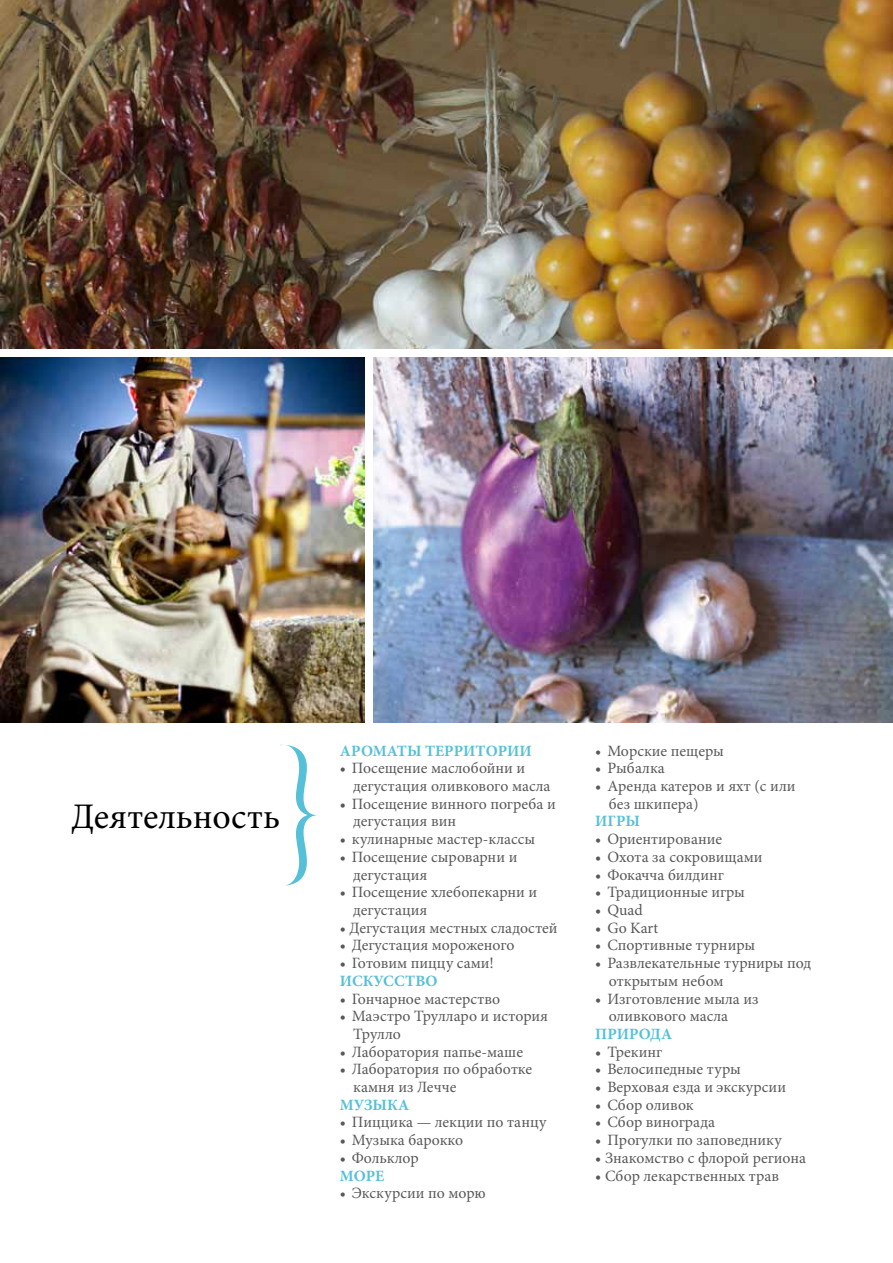
<style>
.page{position:relative;width:893px;height:1263px;background:#fff}
.page>*{position:absolute;margin:0;border:0;box-sizing:border-box;transform-origin:0 0}
.t1{font:36px "Minion Pro";color:#000}
.t2{font:15.75px/17.7px "Minion Pro";color:#58585a}
.t3{font:700 15.75px "Minion Pro";color:#56c0d9}
</style>
<div class="page">
<img style="left:0;top:0;width:893px;height:349px">
<img style="left:373px;top:357px;width:520px;height:366px">
<img style="left:0;top:357px;width:365px;height:366px">
<svg style="left:280px;top:745px;width:36px;height:141px"></svg>
<h1 class="t1" style="left:71px;top:793px;width:210px">Деятельность</h1>
<p class="t3" style="left:340px;top:739px;width:193px">АРОМАТЫ ТЕРРИТОРИИ</p>
<p class="t2" style="left:353px;top:759px;width:199px;text-indent:-13px">• Посещение маслобойни и дегустация оливкового масла</p>
<p class="t2" style="left:353px;top:795px;width:204px;text-indent:-13px">• Посещение винного погреба и дегустация вин</p>
<p class="t2" style="left:340px;top:830px;width:197px">• кулинарные мастер-классы</p>
<p class="t2" style="left:353px;top:848px;width:166px;text-indent:-13px">• Посещение сыроварни и дегустация</p>
<p class="t2" style="left:353px;top:883px;width:185px;text-indent:-13px">• Посещение хлебопекарни и дегустация</p>
<p class="t2" style="left:340px;top:919px;width:219px">• Дегустация местных сладостей</p>
<p class="t2" style="left:340px;top:936px;width:176px">• Дегустация мороженого</p>
<p class="t2" style="left:340px;top:954px;width:156px">• Готовим пиццу сами!</p>
<p class="t3" style="left:340px;top:970px;width:99px">ИСКУССТВО</p>
<p class="t2" style="left:340px;top:990px;width:162px">• Гончарное мастерство</p>
<p class="t2" style="left:353px;top:1007px;width:196px;text-indent:-13px">• Маэстро Трулларо и история<br>Трулло</p>
<p class="t2" style="left:340px;top:1043px;width:185px">• Лаборатория папье-маше</p>
<p class="t2" style="left:353px;top:1060px;width:181px;text-indent:-13px">• Лаборатория по обработке камня из Лечче</p>
<p class="t3" style="left:340px;top:1093px;width:71px">МУЗЫКА</p>
<p class="t2" style="left:340px;top:1114px;width:208px">• Пиццика — лекции по танцу</p>
<p class="t2" style="left:340px;top:1131px;width:125px">• Музыка барокко</p>
<p class="t2" style="left:340px;top:1149px;width:81px">• Фольклор</p>
<p class="t3" style="left:340px;top:1164px;width:46px">МОРЕ</p>
<p class="t2" style="left:340px;top:1184px;width:147px">• Экскурсии по морю</p>
<p class="t2" style="left:595px;top:742px;width:130px">• Морские пещеры</p>
<p class="t2" style="left:595px;top:759px;width:71px">• Рыбалка</p>
<p class="t2" style="left:609px;top:777px;width:188px;text-indent:-13px">• Аренда катеров и яхт (с или без шкипера)</p>
<p class="t3" style="left:595px;top:810px;width:46px">ИГРЫ</p>
<p class="t2" style="left:595px;top:830px;width:128px">• Ориентирование</p>
<p class="t2" style="left:595px;top:848px;width:169px">• Охота за сокровищами</p>
<p class="t2" style="left:595px;top:866px;width:130px">• Фокачча билдинг</p>
<p class="t2" style="left:595px;top:883px;width:151px">• Традиционные игры</p>
<p class="t2" style="left:595px;top:901px;width:49px">• Quad</p>
<p class="t2" style="left:595px;top:919px;width:64px">• Go Kart</p>
<p class="t2" style="left:595px;top:936px;width:161px">• Спортивные турниры</p>
<p class="t2" style="left:609px;top:954px;width:204px;text-indent:-13px">• Развлекательные турниры под открытым небом</p>
<p class="t2" style="left:609px;top:990px;width:151px;text-indent:-13px">• Изготовление мыла из оливкового масла</p>
<p class="t3" style="left:595px;top:1023px;width:78px">ПРИРОДА</p>
<p class="t2" style="left:595px;top:1043px;width:69px">• Трекинг</p>
<p class="t2" style="left:595px;top:1060px;width:147px">• Велосипедные туры</p>
<p class="t2" style="left:595px;top:1078px;width:192px">• Верховая езда и экскурсии</p>
<p class="t2" style="left:595px;top:1096px;width:100px">• Сбор оливок</p>
<p class="t2" style="left:595px;top:1114px;width:121px">• Сбор винограда</p>
<p class="t2" style="left:595px;top:1131px;width:188px">• Прогулки по заповеднику</p>
<p class="t2" style="left:595px;top:1149px;width:212px">• Знакомство с флорой региона</p>
<p class="t2" style="left:595px;top:1167px;width:185px">• Сбор лекарственных трав</p>
</div>
